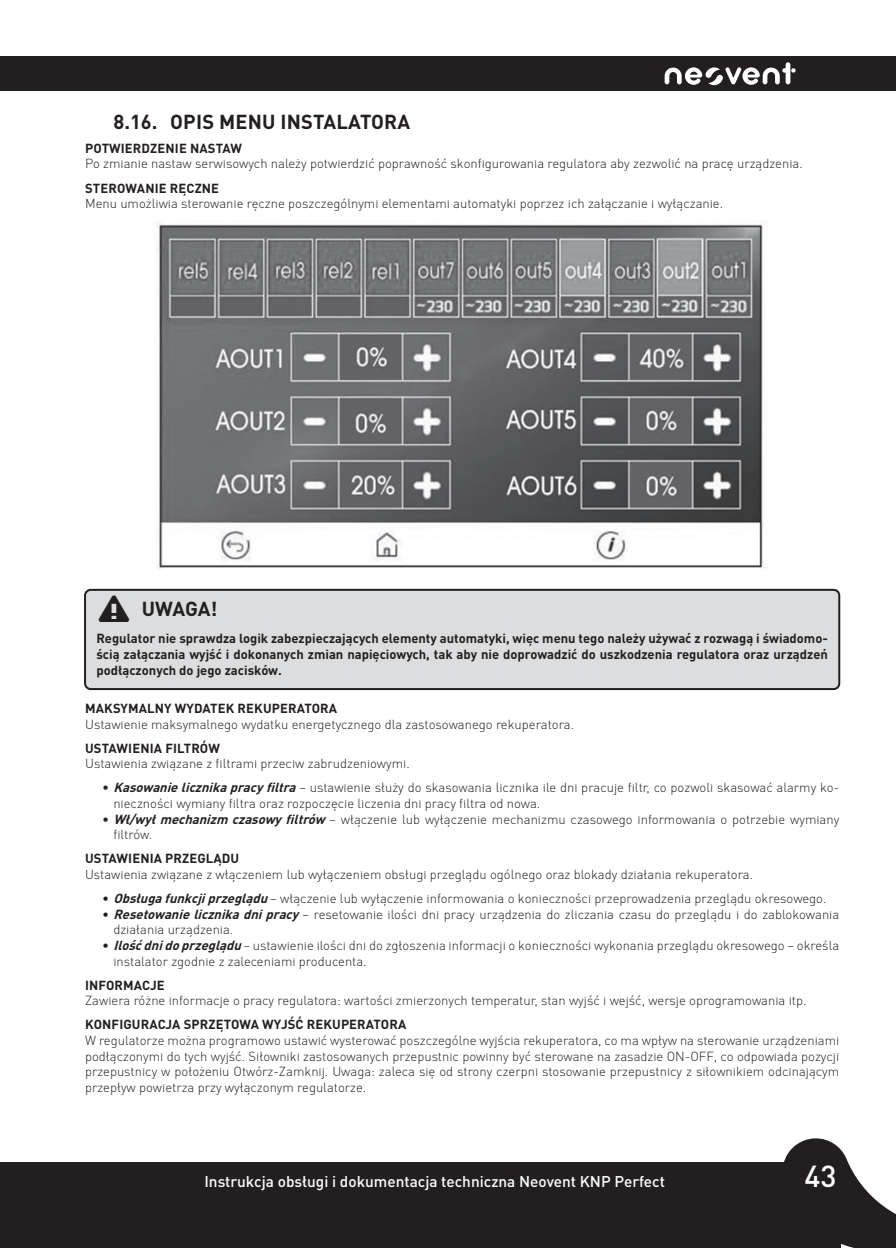
<style>
.page{position:relative;width:896px;height:1248px;background:#fff}
.page>*{position:absolute;margin:0;border:0;box-sizing:border-box;transform-origin:0 0}
.t1{font:500 30px "DIN Pro";color:#fff}
.t2{font:700 20px "DIN Pro";letter-spacing:.01em;color:#231f20}
.t3{font:500 15.4px "DIN Pro";color:#fff}
.t4{font:300 13px/15.6px "DIN Pro";color:#231f20}
.t5{font:700 13px/15.6px "DIN Pro";letter-spacing:.01em;color:#231f20;text-align:justify}
.s1{font-family:"Xolonium";font-size:40px}
.s2{font-weight:700;font-style:italic}
</style>
<div class="page">
<div style="left:0;top:57px;width:28px;height:34px;background:#231f20"></div>
<div style="left:28px;top:57px;width:868px;height:34px;background:#231f20"></div>
<svg style="left:784px;top:1138px;width:112px;height:109px"></svg>
<svg style="left:664px;top:62px;width:131px;height:23px"></svg>
<div style="left:0;top:1162px;width:28px;height:85px;background:#231f20"></div>
<div style="left:28px;top:1162px;width:813px;height:85px;background:#231f20"></div>
<div style="left:85px;top:589px;width:754px;height:100px;background:#dcdddf;border-radius:6px"></div>
<div style="left:84px;top:588px;width:756px;height:102px;border:2px solid #231f20;border-radius:6px"></div>
<img style="left:156px;top:220px;width:612px;height:349px">
<h2 class="t2" style="left:113px;top:108px;width:298px">8.16. OPIS MENU INSTALATORA</h2>
<p class="t5" style="left:85px;top:140px;width:158px">POTWIERDZENIE NASTAW</p>
<p class="t4" style="left:85px;top:156px;width:719px">Po zmianie nastaw serwisowych należy potwierdzić poprawność skonfigurowania regulatora aby zezwolić na pracę urządzenia.</p>
<p class="t5" style="left:85px;top:180px;width:136px">STEROWANIE RĘCZNE</p>
<p class="t4" style="left:85px;top:195px;width:639px">Menu umożliwia sterowanie ręczne poszczególnymi elementami automatyki poprzez ich załączanie i wyłączanie.</p>
<h2 class="t2" style="left:96px;top:596px;width:122px"><span class="s1">⚠</span> UWAGA!</h2>
<p class="t5" style="left:96px;top:630px;width:733px">Regulator nie sprawdza logik zabezpieczających elementy automatyki, więc menu tego należy używać z rozwagą i świadomo&shy;ścią załączania wyjść i dokonanych zmian napięciowych, tak aby nie doprowadzić do uszkodzenia regulatora oraz urządzeń podłączonych do jego zacisków.</p>
<p class="t5" style="left:85px;top:700px;width:253px">MAKSYMALNY WYDATEK REKUPERATORA</p>
<p class="t4" style="left:85px;top:715px;width:490px">Ustawienie maksymalnego wydatku energetycznego dla zastosowanego rekuperatora.</p>
<p class="t5" style="left:85px;top:739px;width:136px">USTAWIENIA FILTRÓW</p>
<p class="t4" style="left:85px;top:755px;width:326px">Ustawienia związane z filtrami przeciw zabrudzeniowymi.</p>
<p class="t4" style="left:113px;top:779px;width:727px;text-indent:-11px">• <span class="s2">Kasowanielicznikapracyfiltra</span>– ustawienie służy do skasowania licznika ile dni pracuje filtr, co pozwoli skasować alarmy ko&shy;nieczności wymiany filtra oraz rozpoczęcie liczenia dni pracy filtra od nowa.</p>
<p class="t4" style="left:113px;top:810px;width:727px;text-indent:-11px">• <span class="s2">Wł/wyłmechanizmczasowyfiltrów</span>– włączenie lub wyłączenie mechanizmu czasowego informowania o potrzebie wymiany filtrów.</p>
<p class="t5" style="left:85px;top:850px;width:156px">USTAWIENIA PRZEGLĄDU</p>
<p class="t4" style="left:85px;top:866px;width:669px">Ustawienia związane z włączeniem lub wyłączeniem obsługi przeglądu ogólnego oraz blokady działania rekuperatora.</p>
<p class="t4" style="left:102px;top:890px;width:726px">• <span class="s2">Obsługafunkcjiprzeglądu</span>– włączenie lub wyłączenie informowania o konieczności przeprowadzenia przeglądu okresowego.</p>
<p class="t4" style="left:113px;top:905px;width:727px;text-indent:-11px">• <span class="s2">Resetowanielicznikadnipracy</span>– resetowanie ilości dni pracy urządzenia do zliczania czasu do przeglądu i do zablokowania działania urządzenia.</p>
<p class="t4" style="left:113px;top:937px;width:727px;text-indent:-11px">• <span class="s2">Ilośćdnidoprzeglądu</span>– ustawienie ilości dni do zgłoszenia informacji o konieczności wykonania przeglądu okresowego – określa instalator zgodnie z zaleceniami producenta.</p>
<p class="t5" style="left:85px;top:976px;width:81px">INFORMACJE</p>
<p class="t4" style="left:85px;top:992px;width:723px">Zawiera różne informacje o pracy regulatora: wartości zmierzonych temperatur, stan wyjść i wejść, wersje oprogramowania itp.</p>
<p class="t5" style="left:85px;top:1016px;width:323px">KONFIGURACJA SPRZĘTOWA WYJŚĆ REKUPERATORA</p>
<p class="t4" style="left:85px;top:1032px;width:756px;text-align:justify">W regulatorze można programowo ustawić wysterować poszczególne wyjścia rekuperatora, co ma wpływ na sterowanie urządzeniami podłączonymi do tych wyjść. Siłowniki zastosowanych przepustnic powinny być sterowane na zasadzie ON-OFF, co odpowiada pozycji przepustnicy w położeniu Otwórz-Zamknij. Uwaga: zaleca się od strony czerpni stosowanie przepustnicy z siłownikiem odcinającym przepływ powietrza przy wyłączonym regulatorze.</p>
<p class="t3" style="left:204px;top:1171px;width:462px">Instrukcja obsługi i dokumentacja techniczna Neovent KNP Perfect</p>
<h1 class="t1" style="left:804px;top:1157px;width:33px">43</h1>
</div>
